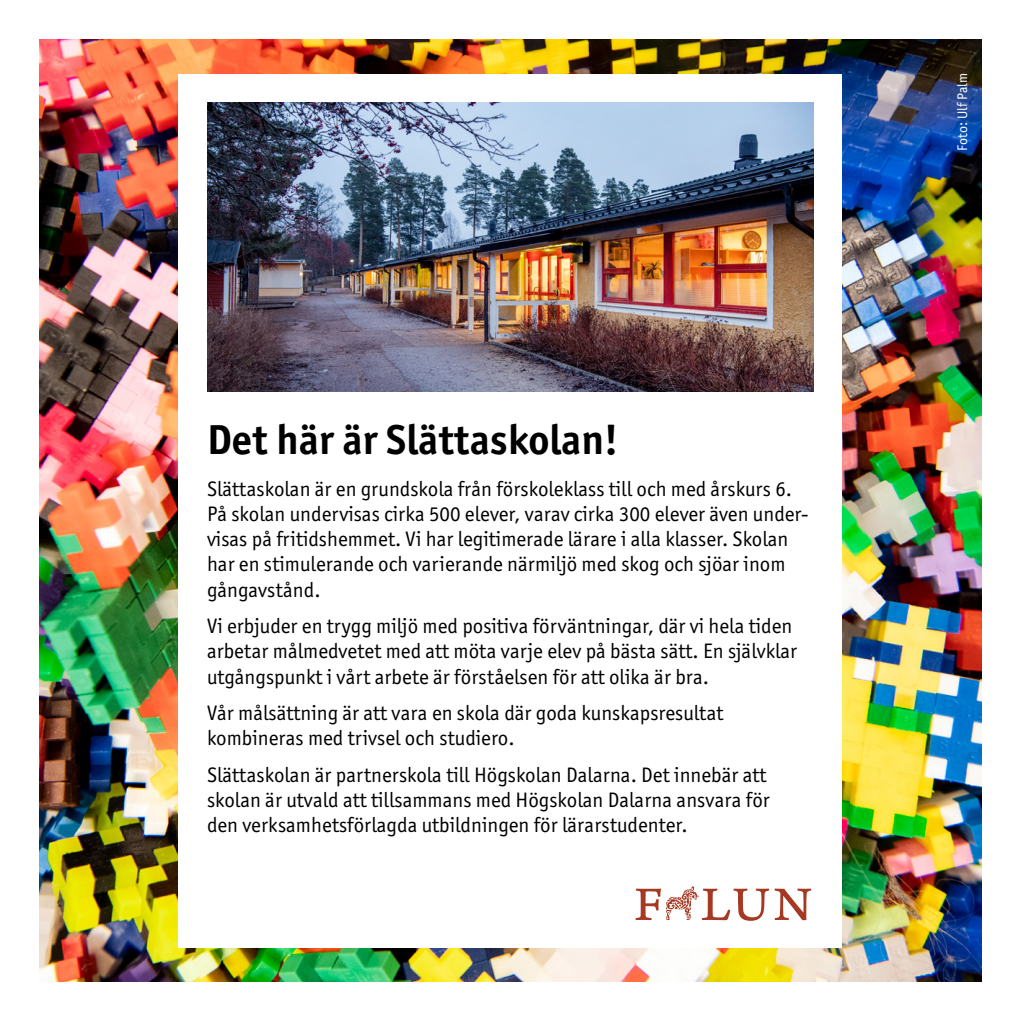
<style>
.page{position:relative;width:1021px;height:1021px;background:#fff}
.page>*{position:absolute;margin:0;border:0;box-sizing:border-box;transform-origin:0 0}
.Bröd_officina_utan{font:700 42px "Officina Sans ITC Std";color:#000}
.Bröd_officina_utan-2{font:21px/25.2px "Officina Sans ITC Std";color:#000}
.t1{font:14px "Officina Sans ITC Std";color:#fff}
</style>
<div class="page">
<img style="left:40px;top:40px;width:941px;height:941px">
<div style="left:179px;top:74px;width:663px;height:873px;background:#fff"></div>
<img style="left:207px;top:102px;width:607px;height:289px">
<svg style="left:635px;top:886px;width:176px;height:34px"></svg>
<p class="Bröd_officina_utan" style="left:207px;top:414px;width:413px">Det här är Slättaskolan!</p>
<p class="Bröd_officina_utan-2" style="left:207px;top:476px;width:603px">Slättaskolan är en grundskola från förskoleklass till och med årskurs 6.<br>På skolan undervisas cirka 500 elever, varav cirka 300 elever även under&shy;visas på fritidshemmet. Vi har legitimerade lärare i alla klasser. Skolan har en stimulerande och varierande närmiljö med skog och sjöar inom gångavstånd.</p>
<p class="Bröd_officina_utan-2" style="left:207px;top:613px;width:591px">Vi erbjuder en trygg miljö med positiva förväntningar, där vi hela tiden arbetar målmedvetet med att möta varje elev på bästa sätt. En självklar utgångspunkt i vårt arbete är förståelsen för att olika är bra.</p>
<p class="Bröd_officina_utan-2" style="left:207px;top:700px;width:518px">Vår målsättning är att vara en skola där goda kunskapsresultat kombineras med trivsel och studiero.</p>
<p class="Bröd_officina_utan-2" style="left:207px;top:762px;width:564px">Slättaskolan är partnerskola till Högskolan Dalarna. Det innebär att skolan är utvald att tillsammans med Högskolan Dalarna ansvara för den verksamhetsförlagda utbildningen för lärarstudenter.</p>
<p class="t1" style="left:954px;top:151px;width:79px;rotate:-90deg">Foto: Ulf Palm</p>
</div>
